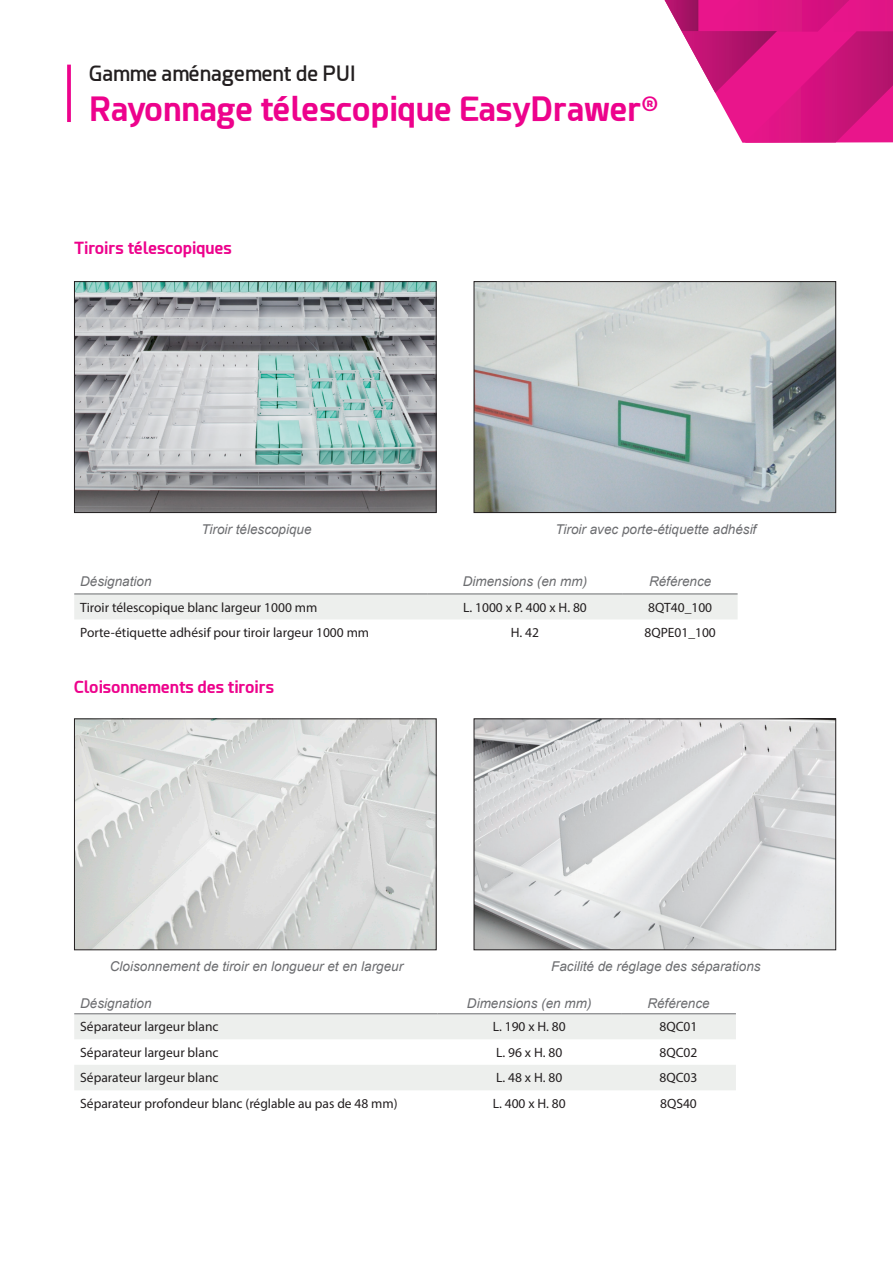
<style>
.page{position:relative;width:893px;height:1263px;background:#fff}
.page>*{position:absolute;margin:0;border:0;box-sizing:border-box;transform-origin:0 0}
.Titre_1{font:700 33px "Esphimere";color:#ed028c}
.Titre_2{font:600 20.85px "Esphimere";color:#231f20}
.Titre_4_PAGE_2{font:700 16.5px "Esphimere";color:#ed028c}
.Titre_1_page_2{font:700 16.5px "Esphimere";color:#ed028c}
.Désignation_TABLEAU{font:13.5px "Myriad Pro";color:#231f20}
.Légende_photo{font:italic 13.5px "Arial";color:#6c6d70}
.TexteTABLEAU{font:13.5px "Myriad Pro";color:#231f20}
.Titre_colonne_TABLEAU{font:italic 13.5px "Arial";color:#6c6d70}
</style>
<div class="page">
<div style="left:74px;top:595px;width:664px;height:24px;background:#edefed"></div>
<hr style="left:74px;top:594px;width:353px;height:1px;background:#6c6d70">
<hr style="left:427px;top:594px;width:196px;height:1px;background:#6c6d70">
<hr style="left:623px;top:594px;width:115px;height:1px;background:#6c6d70">
<div style="left:74px;top:1014px;width:662px;height:25px;background:#edefed"></div>
<div style="left:74px;top:1065px;width:662px;height:25px;background:#edefed"></div>
<hr style="left:74px;top:1013px;width:363px;height:1px;background:#6c6d70">
<hr style="left:437px;top:1013px;width:184px;height:1px;background:#6c6d70">
<hr style="left:621px;top:1013px;width:115px;height:1px;background:#6c6d70">
<svg style="left:665px;top:0;width:228px;height:143px"></svg>
<svg style="left:67px;top:65px;width:4px;height:57px"></svg>
<img style="left:76px;top:283px;width:358px;height:228px">
<div style="left:74px;top:281px;width:362px;height:232px;border:1px solid #231f20"></div>
<img style="left:476px;top:283px;width:358px;height:228px">
<div style="left:474px;top:281px;width:362px;height:232px;border:1px solid #231f20"></div>
<img style="left:76px;top:721px;width:358px;height:227px">
<div style="left:74px;top:719px;width:362px;height:231px;border:1px solid #231f20"></div>
<img style="left:476px;top:721px;width:358px;height:227px">
<div style="left:474px;top:719px;width:362px;height:231px;border:1px solid #231f20"></div>
<p class="Titre_2" style="left:89px;top:61px;width:268px">Gamme aménagement de PUI</p>
<p class="Titre_1" style="left:89px;top:89px;width:571px">Rayonnage télescopique EasyDrawer<sup>®</sup></p>
<p class="Titre_1_page_2" style="left:74px;top:237px;width:159px">Tiroirs télescopiques</p>
<p class="Légende_photo" style="left:201px;top:521px;width:112px">Tiroir télescopique</p>
<p class="Légende_photo" style="left:555px;top:521px;width:202px">Tiroir avec porte-étiquette adhésif</p>
<p class="Titre_colonne_TABLEAU" style="left:80px;top:573px;width:73px">Désignation</p>
<p class="Titre_colonne_TABLEAU" style="left:463px;top:573px;width:126px">Dimensions (en mm)</p>
<p class="Titre_colonne_TABLEAU" style="left:649px;top:573px;width:64px">Référence</p>
<p class="Désignation_TABLEAU" style="left:80px;top:599px;width:239px">Tiroir télescopique blanc largeur 1000 mm</p>
<p class="TexteTABLEAU" style="left:463px;top:599px;width:125px">L. 1000 x P. 400 x H. 80</p>
<p class="TexteTABLEAU" style="left:648px;top:599px;width:65px">8QT40_100</p>
<p class="Désignation_TABLEAU" style="left:80px;top:624px;width:290px">Porte-étiquette adhésif pour tiroir largeur 1000 mm</p>
<p class="TexteTABLEAU" style="left:511px;top:624px;width:30px">H. 42</p>
<p class="TexteTABLEAU" style="left:644px;top:624px;width:73px">8QPE01_100</p>
<p class="Titre_4_PAGE_2" style="left:74px;top:676px;width:201px">Cloisonnements des tiroirs</p>
<p class="Légende_photo" style="left:110px;top:958px;width:295px">Cloisonnement de tiroir en longueur et en largeur</p>
<p class="Légende_photo" style="left:551px;top:958px;width:211px">Facilité de réglage des séparations</p>
<p class="Titre_colonne_TABLEAU" style="left:80px;top:994px;width:73px">Désignation</p>
<p class="Titre_colonne_TABLEAU" style="left:467px;top:994px;width:126px">Dimensions (en mm)</p>
<p class="Titre_colonne_TABLEAU" style="left:647px;top:994px;width:64px">Référence</p>
<p class="Désignation_TABLEAU" style="left:80px;top:1018px;width:140px">Séparateur largeur blanc</p>
<p class="TexteTABLEAU" style="left:493px;top:1018px;width:75px">L. 190 x H. 80</p>
<p class="TexteTABLEAU" style="left:660px;top:1018px;width:39px">8QC01</p>
<p class="Désignation_TABLEAU" style="left:80px;top:1044px;width:140px">Séparateur largeur blanc</p>
<p class="TexteTABLEAU" style="left:496px;top:1044px;width:68px">L. 96 x H. 80</p>
<p class="TexteTABLEAU" style="left:660px;top:1044px;width:39px">8QC02</p>
<p class="Désignation_TABLEAU" style="left:80px;top:1069px;width:140px">Séparateur largeur blanc</p>
<p class="TexteTABLEAU" style="left:496px;top:1069px;width:68px">L. 48 x H. 80</p>
<p class="TexteTABLEAU" style="left:660px;top:1069px;width:39px">8QC03</p>
<p class="Désignation_TABLEAU" style="left:80px;top:1095px;width:319px">Séparateur profondeur blanc (réglable au pas de 48 mm)</p>
<p class="TexteTABLEAU" style="left:493px;top:1095px;width:75px">L. 400 x H. 80</p>
<p class="TexteTABLEAU" style="left:660px;top:1095px;width:38px">8QS40</p>
</div>
